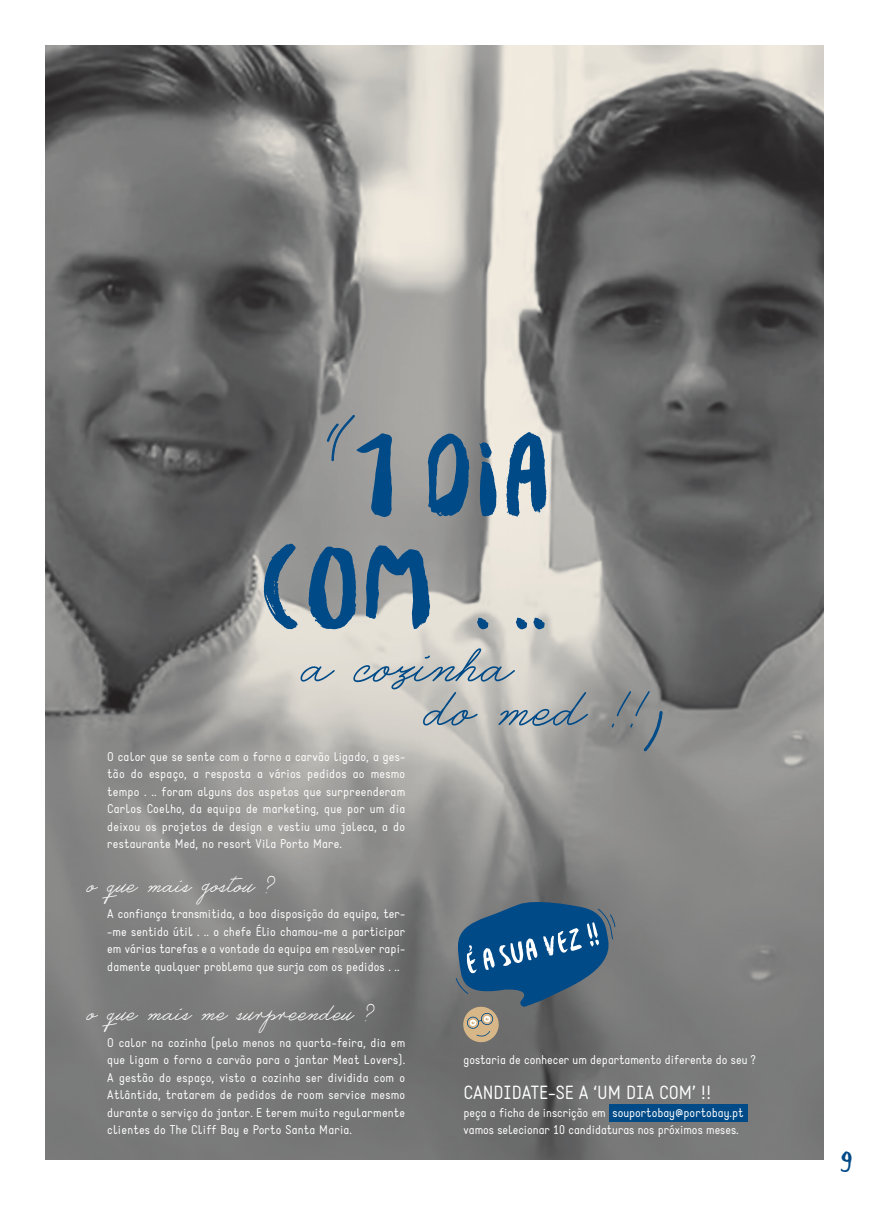
<style>
.page{position:relative;width:869px;height:1205px;background:#fff}
.page>*{position:absolute;margin:0;border:0;box-sizing:border-box;transform-origin:0 0}
.t1{font:125px/112.5px "Besom";color:#004a87;text-align:right}
.t2{font:56.25px/43.8px "Castro Script";color:#004a87}
.t3{font:31.25px "Besom";color:#004a87}
.t4{font:25px "Castro Script";color:#fff}
.t5{font:18.75px "Static";color:#fff}
.t6{font:12.5px/17.5px "Static";letter-spacing:.01em;color:#fff;text-align:justify}
.s1{font-size:62.5px}
</style>
<div class="page">
<img style="left:45px;top:45px;width:778px;height:1115px">
<svg style="left:326px;top:414px;width:29px;height:105px;background:#919597"></svg>
<svg style="left:642px;top:695px;width:21px;height:57px"></svg>
<svg style="left:455px;top:898px;width:160px;height:146px;background:#486882"></svg>
<div style="left:608px;top:1104px;width:139px;height:18px;background:#004a87"></div>
<h1 class="t1" style="left:257px;top:417px;width:297px">1 DIA<br>COM <span class="s1">. ..</span></h1>
<h2 class="t2" style="left:427px;top:640px;width:222px;text-indent:-122px">a cozinha<br>do med !!</h2>
<p class="t6" style="left:107px;top:748px;width:299px">O calor que se sente com o forno a carvão ligado, a ges&shy;tão do espaço, a resposta a vários pedidos ao mesmo tempo . .. foram alguns dos aspetos que surpreenderam Carlos Coelho, da equipa de marketing, que por um dia deixou os projetos de design e vestiu uma jaleca, a do restaurante Med, no resort Vila Porto Mare.</p>
<h3 class="t4" style="left:89px;top:868px;width:190px">o que mais gostou ?</h3>
<p class="t6" style="left:107px;top:905px;width:299px">A confiança transmitida, a boa disposição da equipa, ter--me sentido útil . .. o chefe Élio chamou-me a participar em várias tarefas e a vontade da equipa em resolver rapi&shy;damente qualquer problema que surja com os pedidos . ..</p>
<h3 class="t4" style="left:89px;top:997px;width:289px">o que mais me surpreendeu ?</h3>
<p class="t6" style="left:107px;top:1034px;width:299px">O calor na cozinha (pelo menos na quarta-feira, dia em que ligam o forno a carvão para o jantar Meat Lovers).<br>A gestão do espaço, visto a cozinha ser dividida com o Atlântida, tratarem de pedidos de room service mesmo durante o serviço do jantar. E terem muito regularmente clientes do The Cliff Bay e Porto Santa Maria.</p>
<p class="t6" style="left:463px;top:1051px;width:294px">gostaria de conhecer um departamento diferente do seu ?</p>
<h3 class="t5" style="left:463px;top:1081px;width:249px">CANDIDATE-SE A ‘UM DIA COM’ !!</h3>
<p class="t6" style="left:463px;top:1104px;width:281px">peça a ficha de inscrição em souportobay@portobay.pt vamos selecionar 10 candidaturas nos próximos meses.</p>
<h3 class="t3" style="left:839px;top:1138px;width:14px">9</h3>
</div>
